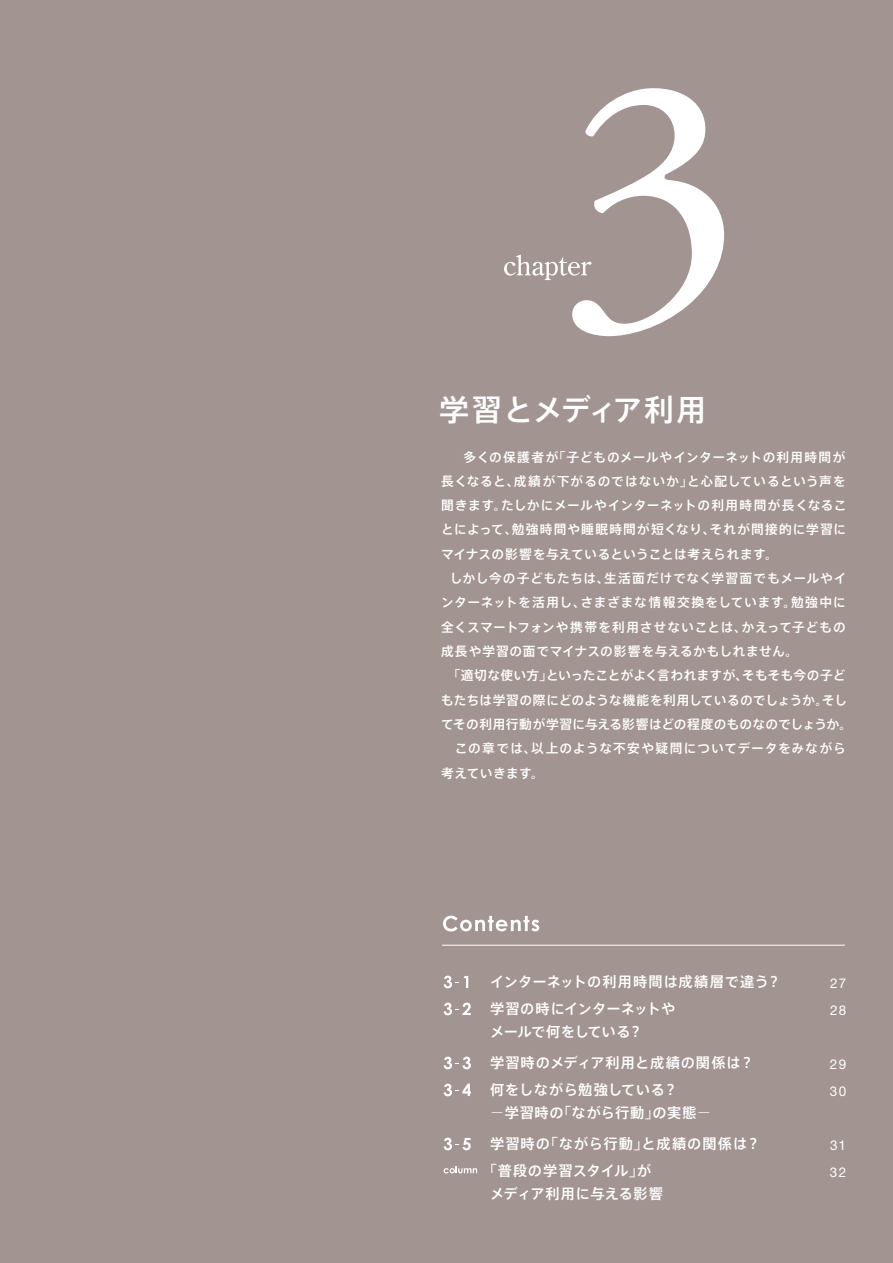
<style>
.page{position:relative;width:893px;height:1263px;background:#a29490}
.page>*{position:absolute;margin:0;border:0;box-sizing:border-box;transform-origin:0 0}
.t1{font:30px "Axis Std Medium 90 pv RKSJ H";letter-spacing:.015em;color:#fff}
.t2{font:14.25px/27px "Axis Std Medium 90 pv RKSJ H";letter-spacing:.045em;color:#fff}
.t3{font:14.25px "Axis Std Medium 90 pv RKSJ H";letter-spacing:.025em;color:#fff}
.t4{font:14.25px "Axis Std Medium 90 pv RKSJ H";letter-spacing:-.035em;color:#fff}
.t5{font:13.5px/27px "Helvetica Neue";letter-spacing:.095em;color:#fff}
.t6{font:12.75px/24.3px "Axis Std Medium 90 pv RKSJ H";letter-spacing:.035em;color:#fff;text-align:justify}
.t7{font:12.75px "Axis Std Medium 90 pv RKSJ H";letter-spacing:.01em;color:#fff}
.t8{font:12.75px "Axis Std Medium 90 pv RKSJ H";letter-spacing:.065em;color:#fff}
.t9{font:12.75px "Axis Std Medium 90 pv RKSJ H";letter-spacing:.005em;color:#fff}
.t10{font:12.75px "Axis Std Medium 90 pv RKSJ H";letter-spacing:.08em;color:#fff}
.s1{font-family:"Axis Std Light 90 pv RKSJ H"}
</style>
<div class="page">
<svg style="left:444px;top:975px;width:24px;height:13px"></svg>
<svg style="left:444px;top:1002px;width:27px;height:13px"></svg>
<svg style="left:444px;top:1056px;width:27px;height:13px"></svg>
<svg style="left:444px;top:1083px;width:27px;height:13px"></svg>
<svg style="left:444px;top:1137px;width:27px;height:13px"></svg>
<svg style="left:444px;top:1166px;width:33px;height:7px"></svg>
<svg style="left:443px;top:916px;width:96px;height:15px"></svg>
<hr style="left:442px;top:945px;width:403px;height:1px;background:#fff">
<svg style="left:504px;top:88px;width:220px;height:248px"></svg>
<h1 class="t1" style="left:439px;top:399px;width:269px">学習とメディア利用</h1>
<p class="t6" style="left:441px;top:446px;width:407px;text-indent:4px">　 多くの保護者が「子どものメールやインターネットの利用時間が長くなると、成績が下がるのではないか」と心配しているという声を聞きます。たしかにメールやインターネットの利用時間が長くなることによって、勉強時間や睡眠時間が短くなり、それが間接的に学習にマイナスの影響を与えているということは考えられます。</p>
<p class="t8" style="left:450px;top:573px;width:399px">しかし今の子どもたちは、生活面だけでなく学習面でもメールやイ</p>
<p class="t8" style="left:441px;top:598px;width:406px">ンターネットを活用し、さまざまな情報交換をしています。勉強中に</p>
<p class="t6" style="left:441px;top:616px;width:406px">全くスマートフォンや携帯を利用させないことは、かえって子どもの</p>
<p class="t6" style="left:441px;top:641px;width:359px">成長や学習の面でマイナスの影響を与えるかもしれません。</p>
<p class="t7" style="left:448px;top:671px;width:399px">「適切な使い方」といったことがよく言われますが、そもそも今の子ど</p>
<p class="t9" style="left:441px;top:695px;width:408px">もたちは学習の際にどのような機能を利用しているのでしょうか。そし</p>
<p class="t7" style="left:441px;top:719px;width:413px">てその利用行動が学習に与える影響はどの程度のものなのでしょうか。</p>
<p class="t10" style="left:441px;top:744px;width:406px">　この章では、以上のような不安や疑問についてデータをみながら</p>
<p class="t6" style="left:441px;top:762px;width:104px">考えていきます。</p>
<p class="t2" style="left:490px;top:970px;width:293px">インターネットの利用時間は成績層で違う？学習の時にインターネットや</p>
<p class="t4" style="left:490px;top:1026px;width:154px">メールで何をしている？</p>
<p class="t2" style="left:490px;top:1051px;width:265px">学習時のメディア利用と成績の関係は？何をしながら勉強している？</p>
<p class="t2" style="left:490px;top:1101px;width:222px"><span class="s1">－</span>学習時の「ながら行動」の実態<span class="s1">－</span></p>
<p class="t2" style="left:483px;top:1132px;width:279px;text-indent:7px">学習時の「ながら行動」と成績の関係は？「普段の学習スタイル」が</p>
<p class="t3" style="left:490px;top:1188px;width:175px">メディア利用に与える影響</p>
<p class="t5" style="left:830px;top:969px;width:18px">27<br>28</p>
<p class="t5" style="left:830px;top:1050px;width:18px">29<br>30</p>
<p class="t5" style="left:830px;top:1131px;width:18px">31<br>32</p>
</div>
